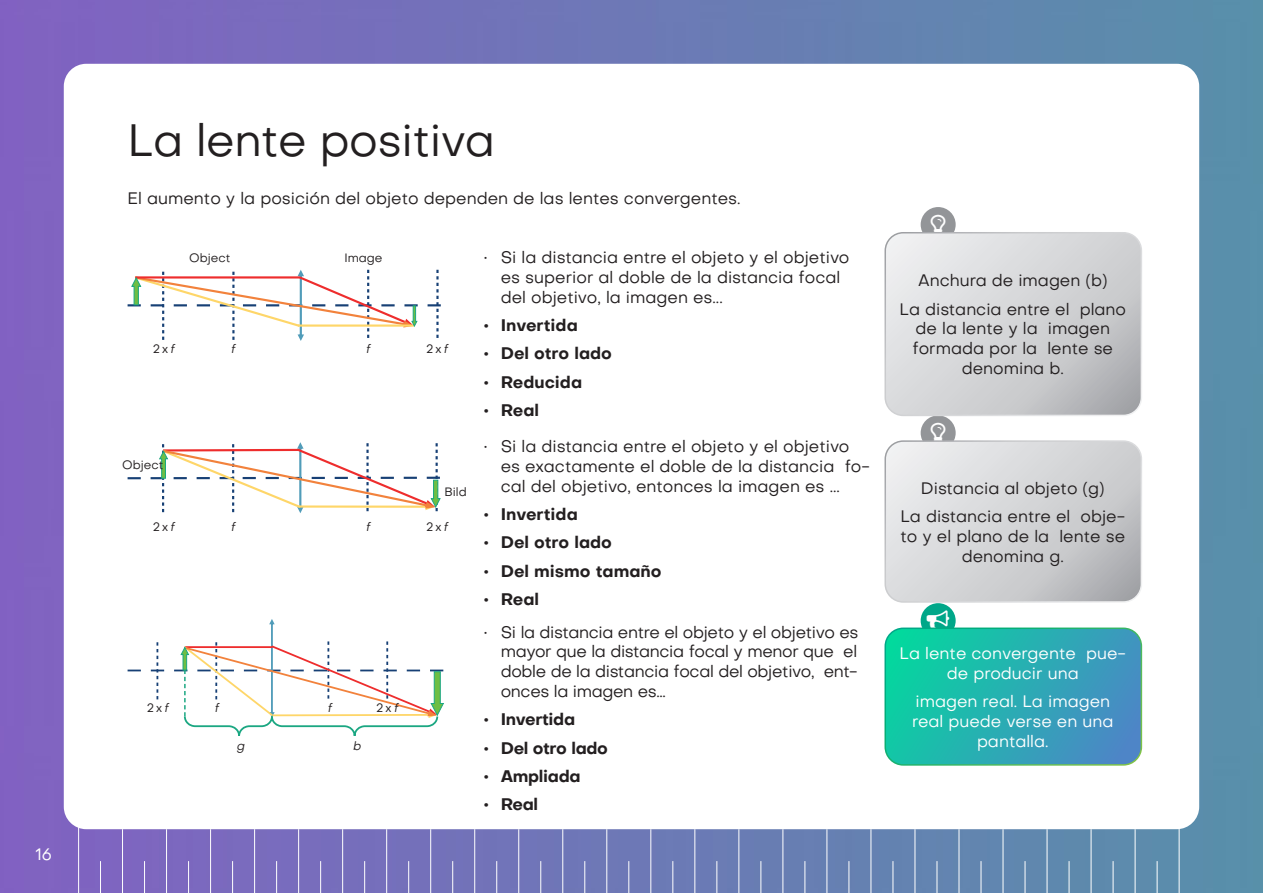
<style>
.page{position:relative;width:1263px;height:893px;background:#fff}
.page>*{position:absolute;margin:0;border:0;box-sizing:border-box;transform-origin:0 0}
.t1{font:45px "Objectivity";letter-spacing:-.01em;color:#231f20}
.t2{font:16.5px/19.8px "Objectivity";color:#231f20}
.t3{font:16.5px/19.8px "Objectivity";color:#fff;text-align:center}
.t4{font:700 16.5px "Objectivity";color:#231f20}
.t5{font:700 16.5px "Objectivity";letter-spacing:-.02em;color:#231f20}
.t6{font:12px "Objectivity";color:#231f20}
.t7{font:italic 12px "Objectivity";color:#231f20}
.s1{font-style:italic}
</style>
<div class="page">
<img style="left:0;top:0;width:1263px;height:893px">
<div style="left:68px;top:68px;width:1127px;height:757px;background:#fff;border-radius:18px"></div>
<div style="left:64px;top:64px;width:1135px;height:765px;border:9px solid #fff;border-radius:18px"></div>
<hr style="left:1135px;top:829px;width:1px;height:64px;background:#fff">
<hr style="left:914px;top:829px;width:1px;height:64px;background:#fff">
<hr style="left:408px;top:861px;width:1px;height:32px;background:#fff">
<hr style="left:694px;top:829px;width:1px;height:64px;background:#fff">
<hr style="left:188px;top:861px;width:1px;height:32px;background:#fff">
<hr style="left:1025px;top:861px;width:1px;height:32px;background:#fff">
<hr style="left:1179px;top:827px;width:1px;height:66px;background:#fff">
<hr style="left:804px;top:861px;width:1px;height:32px;background:#fff">
<hr style="left:298px;top:829px;width:1px;height:64px;background:#fff">
<hr style="left:584px;top:861px;width:1px;height:32px;background:#fff">
<hr style="left:1113px;top:861px;width:1px;height:32px;background:#fff">
<hr style="left:892px;top:861px;width:1px;height:32px;background:#fff">
<hr style="left:386px;top:829px;width:1px;height:64px;background:#fff">
<hr style="left:672px;top:861px;width:1px;height:32px;background:#fff">
<hr style="left:166px;top:829px;width:1px;height:64px;background:#fff">
<hr style="left:1003px;top:829px;width:1px;height:64px;background:#fff">
<hr style="left:1157px;top:861px;width:1px;height:32px;background:#fff">
<hr style="left:782px;top:829px;width:1px;height:64px;background:#fff">
<hr style="left:276px;top:861px;width:1px;height:32px;background:#fff">
<hr style="left:562px;top:829px;width:1px;height:64px;background:#fff">
<hr style="left:1069px;top:861px;width:1px;height:32px;background:#fff">
<hr style="left:848px;top:861px;width:1px;height:32px;background:#fff">
<hr style="left:342px;top:829px;width:1px;height:64px;background:#fff">
<hr style="left:628px;top:861px;width:1px;height:32px;background:#fff">
<hr style="left:122px;top:829px;width:1px;height:64px;background:#fff">
<hr style="left:959px;top:829px;width:1px;height:64px;background:#fff">
<hr style="left:452px;top:861px;width:1px;height:32px;background:#fff">
<hr style="left:738px;top:829px;width:1px;height:64px;background:#fff">
<hr style="left:232px;top:861px;width:1px;height:32px;background:#fff">
<hr style="left:518px;top:829px;width:1px;height:64px;background:#fff">
<hr style="left:1091px;top:829px;width:1px;height:64px;background:#fff">
<hr style="left:870px;top:829px;width:1px;height:64px;background:#fff">
<hr style="left:364px;top:861px;width:1px;height:32px;background:#fff">
<hr style="left:650px;top:829px;width:1px;height:64px;background:#fff">
<hr style="left:144px;top:861px;width:1px;height:32px;background:#fff">
<hr style="left:981px;top:861px;width:1px;height:32px;background:#fff">
<hr style="left:474px;top:829px;width:1px;height:64px;background:#fff">
<hr style="left:760px;top:861px;width:1px;height:32px;background:#fff">
<hr style="left:254px;top:829px;width:1px;height:64px;background:#fff">
<hr style="left:540px;top:861px;width:1px;height:32px;background:#fff">
<hr style="left:1047px;top:829px;width:1px;height:64px;background:#fff">
<hr style="left:826px;top:829px;width:1px;height:64px;background:#fff">
<hr style="left:320px;top:861px;width:1px;height:32px;background:#fff">
<hr style="left:606px;top:829px;width:1px;height:64px;background:#fff">
<hr style="left:100px;top:861px;width:1px;height:32px;background:#fff">
<hr style="left:78px;top:827px;width:1px;height:66px;background:#fff">
<hr style="left:937px;top:861px;width:1px;height:32px;background:#fff">
<hr style="left:430px;top:829px;width:1px;height:64px;background:#fff">
<hr style="left:716px;top:861px;width:1px;height:32px;background:#fff">
<hr style="left:210px;top:829px;width:1px;height:64px;background:#fff">
<hr style="left:496px;top:861px;width:1px;height:32px;background:#fff">
<svg style="left:127px;top:442px;width:314px;height:71px"></svg>
<svg style="left:128px;top:270px;width:313px;height:71px"></svg>
<div style="left:921px;top:603px;width:35px;height:35px;background:#00a789;border-radius:50%"></div>
<div style="left:921px;top:415px;width:35px;height:35px;background:#939598;border-radius:50%"></div>
<div style="left:921px;top:207px;width:35px;height:35px;background:#939598;border-radius:50%"></div>
<svg style="left:128px;top:619px;width:316px;height:117px"></svg>
<svg style="left:887px;top:235px;width:252px;height:178px"></svg>
<div style="left:884px;top:232px;width:258px;height:184px;border:2px solid #fff;border-radius:18px"></div>
<svg style="left:885px;top:423px;width:256px;height:179px"></svg>
<svg style="left:931px;top:232px;width:14px;height:5px"></svg>
<svg style="left:885px;top:610px;width:256px;height:155px"></svg>
<p class="t3" style="left:35px;top:844px;width:18px">16</p>
<p class="t1" style="left:128px;top:111px;width:369px">La lente positiva</p>
<p class="t2" style="left:128px;top:189px;width:615px">El aumento y la posición del objeto dependen de las lentes convergentes.</p>
<p class="t6" style="left:189px;top:250px;width:43px">Object</p>
<p class="t6" style="left:344px;top:250px;width:40px">Image</p>
<p class="t6" style="left:153px;top:341px;width:26px">2x<span class="s1">f</span></p>
<p class="t7" style="left:231px;top:341px;width:9px">f</p>
<p class="t7" style="left:366px;top:341px;width:9px">f</p>
<p class="t6" style="left:122px;top:457px;width:43px">Object</p>
<p class="t6" style="left:153px;top:519px;width:26px">2x<span class="s1">f</span></p>
<p class="t7" style="left:231px;top:519px;width:9px">f</p>
<p class="t7" style="left:366px;top:519px;width:9px">f</p>
<p class="t6" style="left:147px;top:700px;width:26px">2x<span class="s1">f</span></p>
<p class="t7" style="left:214px;top:700px;width:9px">f</p>
<p class="t7" style="left:327px;top:700px;width:9px">f</p>
<p class="t6" style="left:376px;top:700px;width:26px">2x<span class="s1">f</span></p>
<p class="t7" style="left:236px;top:738px;width:12px">g</p>
<p class="t7" style="left:353px;top:738px;width:12px">b</p>
<p class="t6" style="left:426px;top:341px;width:26px">2x<span class="s1">f</span></p>
<p class="t6" style="left:444px;top:484px;width:24px">Bild</p>
<p class="t6" style="left:426px;top:519px;width:26px">2x<span class="s1">f</span></p>
<p class="t2" style="left:501px;top:247px;width:350px;text-indent:-17px">• Si la distancia entre el objeto y el objetivo es superior al doble de la distancia focal del objetivo, la imagen es...</p>
<p class="t4" style="left:484px;top:313px;width:96px">• Invertida</p>
<p class="t4" style="left:484px;top:341px;width:130px">• Del otro lado</p>
<p class="t4" style="left:484px;top:370px;width:100px">• Reducida</p>
<p class="t4" style="left:484px;top:398px;width:57px">• Real</p>
<p class="t2" style="left:501px;top:436px;width:371px;text-indent:-17px">• Si la distancia entre el objeto y el objetivo es exactamente el doble de la distancia fo&shy;cal del objetivo, entonces la imagen es ...</p>
<p class="t4" style="left:484px;top:502px;width:96px">• Invertida</p>
<p class="t4" style="left:484px;top:530px;width:130px">• Del otro lado</p>
<p class="t4" style="left:484px;top:559px;width:179px">• Del mismo tamaño</p>
<p class="t4" style="left:484px;top:587px;width:57px">• Real</p>
<p class="t2" style="left:501px;top:622px;width:359px;text-align:justify;text-indent:-17px">• Si la distancia entre el objeto y el objetivo es mayor que la distancia focal y menor que el doble de la distancia focal del objetivo, ent&shy;onces la imagen es...</p>
<p class="t5" style="left:484px;top:708px;width:93px">• Invertida</p>
<p class="t5" style="left:484px;top:736px;width:126px">• Del otro lado</p>
<p class="t5" style="left:484px;top:764px;width:98px">• Ampliada</p>
<p class="t4" style="left:484px;top:792px;width:56px">• Real</p>
<p class="t2" style="left:918px;top:270px;width:191px">Anchura de imagen (b)</p>
<p class="t2" style="left:899px;top:299px;width:228px;text-align:center">La distancia entre el plano de la lente y la imagen formada por la lente se denomina b.</p>
<p class="t2" style="left:921px;top:478px;width:185px">Distancia al objeto (g)</p>
<p class="t2" style="left:900px;top:506px;width:226px;text-align:center">La distancia entre el obje&shy;to y el plano de la lente se denomina g.</p>
<p class="t3" style="left:900px;top:643px;width:228px">La lente convergente pue&shy;de producir una</p>
<p class="t3" style="left:912px;top:691px;width:203px">imagen real. La imagen real puede verse en una pantalla.</p>
</div>
